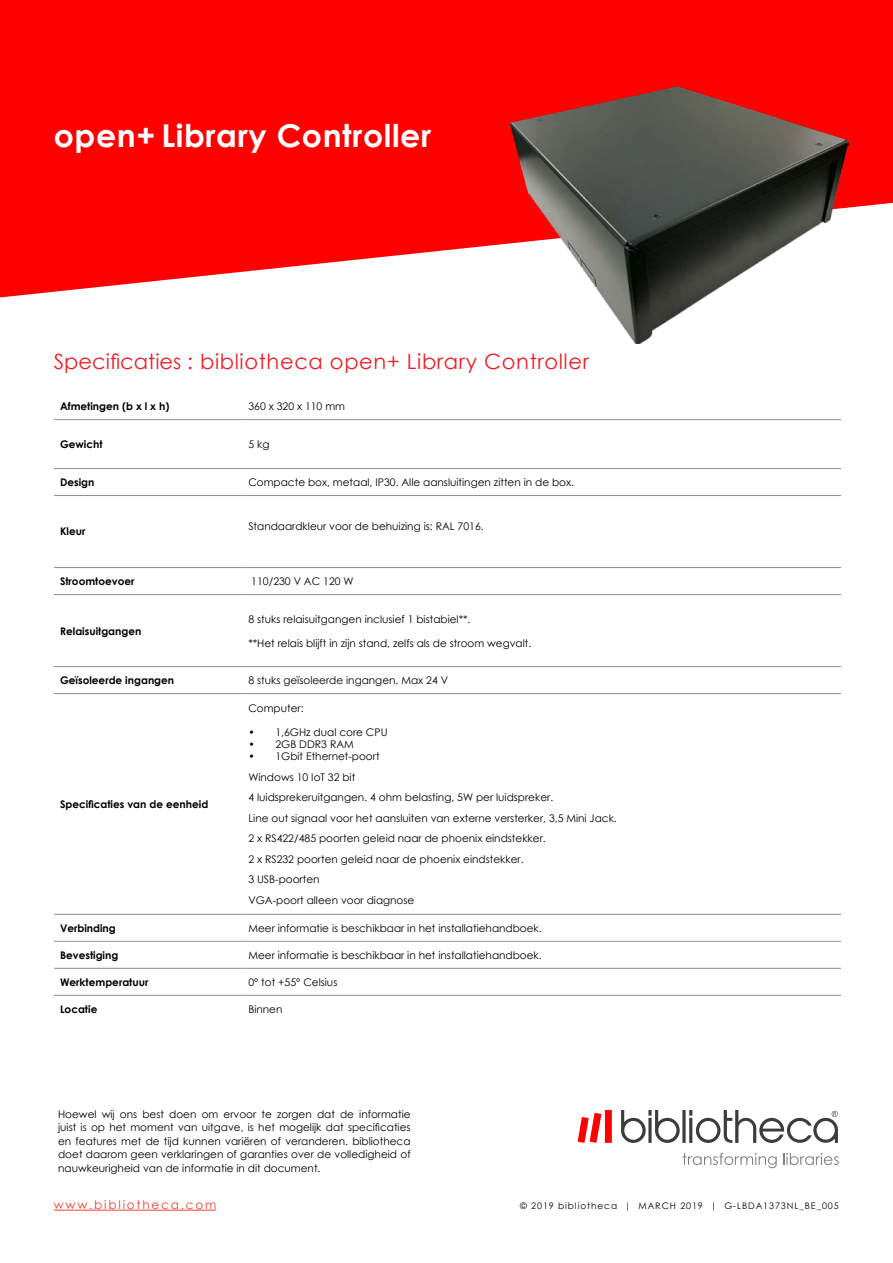
<style>
.page{position:relative;width:893px;height:1263px;background:#fff}
.page>*{position:absolute;margin:0;border:0;box-sizing:border-box;transform-origin:0 0}
.t1{font:700 31.5px "Century Gothic";letter-spacing:.02em;color:#fff}
.t2{font:21px "Century Gothic";letter-spacing:.03em;color:#ed1d24}
.t3{font:12px "Century Gothic";letter-spacing:.15em;color:#ef4130}
.t4{font:10.5px/20.5px "Century Gothic";color:#000;text-align:justify}
.t5{font:700 10.5px "Century Gothic";color:#000}
.t6{font:9px "Century Gothic";letter-spacing:.1em;color:#000}
</style>
<div class="page">
<hr style="left:54px;top:1210px;width:162px;height:1px;background:#ef4130">
<svg style="left:0;top:0;width:893px;height:297px;background:#ff1717"></svg>
<img style="left:510px;top:86px;width:338px;height:258px">
<svg style="left:682px;top:1153px;width:95px;height:15px"></svg>
<svg style="left:783px;top:1153px;width:56px;height:12px"></svg>
<svg style="left:621px;top:1110px;width:59px;height:33px"></svg>
<svg style="left:682px;top:1110px;width:4px;height:33px"></svg>
<svg style="left:689px;top:1110px;width:149px;height:33px"></svg>
<svg style="left:578px;top:1110px;width:34px;height:33px"></svg>
<hr style="left:54px;top:419px;width:188px;height:1px;background:#8c8c8c">
<hr style="left:242px;top:419px;width:599px;height:1px;background:#8c8c8c">
<hr style="left:54px;top:468px;width:188px;height:1px;background:#8c8c8c">
<hr style="left:242px;top:468px;width:599px;height:1px;background:#8c8c8c">
<hr style="left:54px;top:495px;width:188px;height:1px;background:#8c8c8c">
<hr style="left:242px;top:495px;width:599px;height:1px;background:#8c8c8c">
<hr style="left:54px;top:567px;width:188px;height:1px;background:#8c8c8c">
<hr style="left:242px;top:567px;width:599px;height:1px;background:#8c8c8c">
<hr style="left:54px;top:594px;width:188px;height:1px;background:#8c8c8c">
<hr style="left:242px;top:594px;width:599px;height:1px;background:#8c8c8c">
<hr style="left:54px;top:666px;width:188px;height:1px;background:#8c8c8c">
<hr style="left:242px;top:666px;width:599px;height:1px;background:#8c8c8c">
<hr style="left:54px;top:693px;width:188px;height:1px;background:#8c8c8c">
<hr style="left:242px;top:693px;width:599px;height:1px;background:#8c8c8c">
<hr style="left:54px;top:914px;width:188px;height:1px;background:#8c8c8c">
<hr style="left:242px;top:914px;width:599px;height:1px;background:#8c8c8c">
<hr style="left:54px;top:941px;width:188px;height:1px;background:#8c8c8c">
<hr style="left:242px;top:941px;width:599px;height:1px;background:#8c8c8c">
<hr style="left:54px;top:968px;width:188px;height:1px;background:#8c8c8c">
<hr style="left:242px;top:968px;width:599px;height:1px;background:#8c8c8c">
<hr style="left:54px;top:995px;width:188px;height:1px;background:#8c8c8c">
<hr style="left:242px;top:995px;width:599px;height:1px;background:#8c8c8c">
<h1 class="t1" style="left:54px;top:112px;width:379px">open+ Library Controller</h1>
<h2 class="t2" style="left:54px;top:346px;width:537px">Specificaties : bibliotheca open+ Library Controller</h2>
<p class="t5" style="left:60px;top:398px;width:111px">Afmetingen (b x l x h)</p>
<p class="t4" style="left:248px;top:396px;width:98px">360 x 320 x 110 mm</p>
<p class="t5" style="left:60px;top:436px;width:44px">Gewicht</p>
<p class="t4" style="left:248px;top:434px;width:23px">5 kg</p>
<p class="t5" style="left:60px;top:474px;width:36px">Design</p>
<p class="t4" style="left:248px;top:472px;width:327px">Compacte box, metaal, IP30. Alle aansluitingen zitten in de box.</p>
<p class="t5" style="left:60px;top:524px;width:27px">Kleur</p>
<p class="t4" style="left:248px;top:515px;width:237px">Standaardkleur voor de behuizing is: RAL 7016.</p>
<p class="t5" style="left:60px;top:573px;width:76px">Stroomtoevoer</p>
<p class="t4" style="left:251px;top:571px;width:104px">110/230 V AC 120 W</p>
<p class="t5" style="left:60px;top:623px;width:83px">Relaisuitgangen</p>
<p class="t4" style="left:248px;top:608px;width:224px">8 stuks relaisuitgangen inclusief 1 bistabiel**.</p>
<p class="t4" style="left:248px;top:632px;width:284px">**Het relais blijft in zijn stand, zelfs als de stroom wegvalt.</p>
<p class="t5" style="left:60px;top:672px;width:116px">Geïsoleerde ingangen</p>
<p class="t4" style="left:248px;top:670px;width:201px">8 stuks geïsoleerde ingangen. Max 24 V</p>
<p class="t5" style="left:60px;top:796px;width:150px">Specificaties van de eenheid</p>
<p class="t4" style="left:248px;top:698px;width:57px">Computer:</p>
<p class="t4" style="left:248px;top:722px;width:141px">• 1,6GHz dual core CPU</p>
<p class="t4" style="left:248px;top:734px;width:107px">• 2GB DDR3 RAM</p>
<p class="t4" style="left:248px;top:746px;width:370px;text-align:left">• 1Gbit Ethernet-poort<br>Windows 10 IoT 32 bit<br>4 luidsprekeruitgangen. 4 ohm belasting, 5W per luidspreker.<br>Line out signaal voor het aansluiten van externe versterker, 3,5 Mini Jack.<br>2 x RS422/485 poorten geleid naar de phoenix eindstekker.<br>2 x RS232 poorten geleid naar de phoenix eindstekker.<br>3 USB-poorten<br>VGA-poort alleen voor diagnose</p>
<p class="t5" style="left:60px;top:920px;width:57px">Verbinding</p>
<p class="t4" style="left:248px;top:917px;width:295px">Meer informatie is beschikbaar in het installatiehandboek.</p>
<p class="t5" style="left:60px;top:947px;width:60px">Bevestiging</p>
<p class="t4" style="left:248px;top:944px;width:295px">Meer informatie is beschikbaar in het installatiehandboek.</p>
<p class="t5" style="left:60px;top:974px;width:90px">Werktemperatuur</p>
<p class="t4" style="left:248px;top:971px;width:91px">0° tot +55° Celsius</p>
<p class="t5" style="left:60px;top:1001px;width:39px">Locatie</p>
<p class="t4" style="left:248px;top:998px;width:36px">Binnen</p>
<p class="t4" style="left:58px;top:1107px;width:354px;line-height:13.5px">Hoewel wij ons best doen om ervoor te zorgen dat de informatie juist is op het moment van uitgave, is het mogelijk dat specificaties en features met de tijd kunnen variëren of veranderen. bibliotheca doet daarom geen verklaringen of garanties over de volledigheid of nauwkeurigheid van de informatie in dit document.</p>
<p class="t3" style="left:54px;top:1196px;width:164px">www.bibliotheca.com</p>
<p class="t6" style="left:520px;top:1199px;width:320px">© 2019 bibliotheca | MARCH 2019 | G-LBDA1373NL_BE_005</p>
</div>
